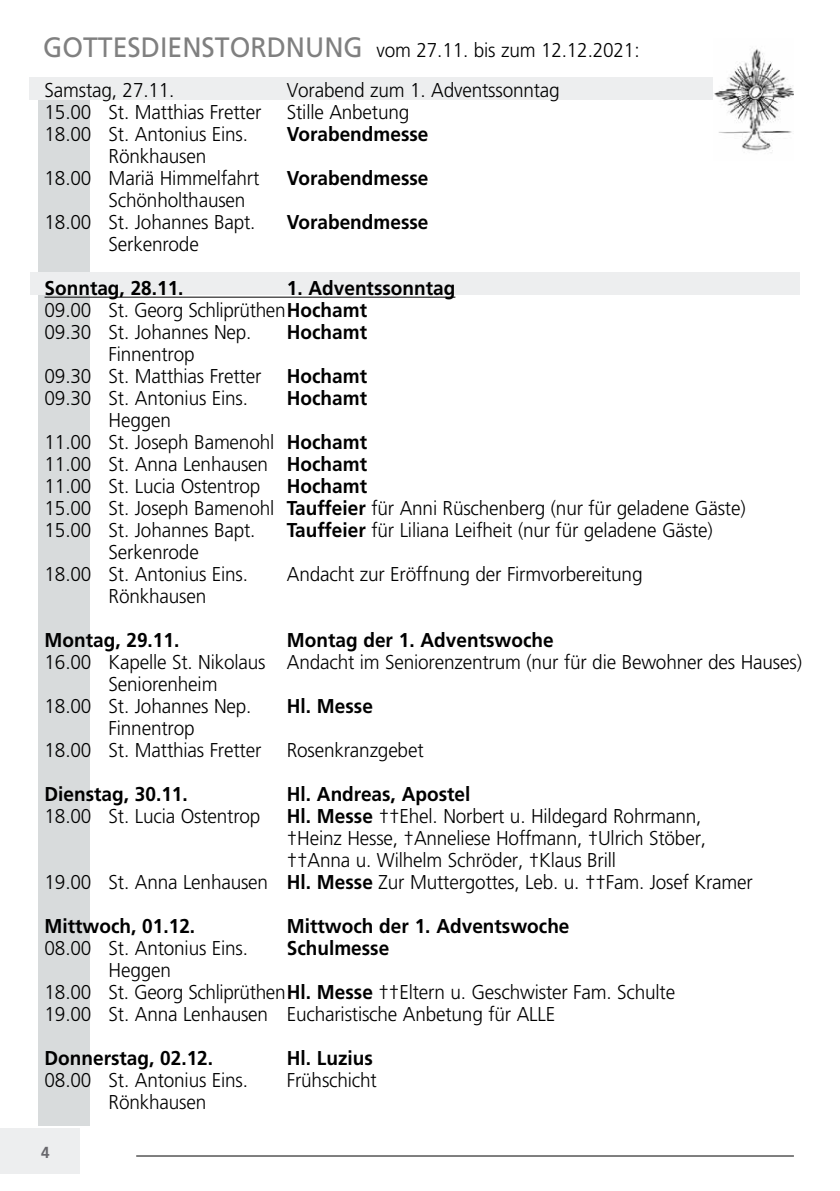
<style>
.page{position:relative;width:840px;height:1191px;background:#fff}
.page>*{position:absolute;margin:0;border:0;box-sizing:border-box;transform-origin:0 0}
.t1{font:300 20px/22px "Frutiger";letter-spacing:-.01em;color:#000;scale:.95 1}
.t2{font:700 20px "Frutiger";color:#000;scale:.95 1}
.t3{font:700 16px "Frutiger";color:#68676c;scale:.95 1}
.s1{font-weight:400;font-size:28px;color:#808080}
.s2{font-weight:700}
</style>
<div class="page">
<div style="left:0;top:1128px;width:79px;height:46px;background:#edeeef"></div>
<hr style="left:136px;top:1155px;width:657px;height:1px;background:#000">
<div style="left:38px;top:88px;width:51px;height:1038px;background:#d8dbdc"></div>
<div style="left:30px;top:272px;width:769px;height:23px;background:#edeeef"></div>
<div style="left:30px;top:77px;width:682px;height:22px;background:#edeeef"></div>
<hr style="left:45px;top:297px;width:410px;height:1px;background:#000">
<img style="left:712px;top:49px;width:81px;height:104px">
<p class="t1" style="left:43px;top:30px;width:629px;line-height:40.2px"><span class="s1">GOTTESDIENSTORDNUNG</span> vom 27.11. bis zum 12.12.2021:<br>Samstag, 27.11.</p>
<p class="t1" style="left:287px;top:79px;width:289px">Vorabend zum 1. Adventssonntag</p>
<p class="t1" style="left:45px;top:101px;width:229px">15.00 St. Matthias Fretter</p>
<p class="t1" style="left:287px;top:101px;width:130px">Stille Anbetung</p>
<p class="t1" style="left:45px;top:123px;width:216px">18.00 St. Antonius Eins.</p>
<p class="t2" style="left:287px;top:122px;width:150px">Vorabendmesse</p>
<p class="t1" style="left:45px;top:145px;width:227px;text-align:center">Rönkhausen<br>18.00 Mariä Himmelfahrt</p>
<p class="t2" style="left:287px;top:166px;width:150px">Vorabendmesse</p>
<p class="t1" style="left:45px;top:189px;width:223px;text-indent:64px">Schönholthausen<br>18.00 St. Johannes Bapt.</p>
<p class="t2" style="left:287px;top:210px;width:150px">Vorabendmesse</p>
<p class="t1" style="left:109px;top:233px;width:96px">Serkenrode</p>
<p class="t2" style="left:45px;top:276px;width:148px">Sonntag, 28.11.</p>
<p class="t1" style="left:45px;top:277px;width:433px;text-indent:242px"><span class="s2">1. Adventssonntag<br></span>09.00 St. Georg Schliprüthen<span class="s2">Hochamt<br></span>09.30 St. Johannes Nep.</p>
<p class="t2" style="left:287px;top:320px;width:86px">Hochamt</p>
<p class="t1" style="left:45px;top:343px;width:229px;text-align:center">Finnentrop<br>09.30 St. Matthias Fretter</p>
<p class="t2" style="left:287px;top:364px;width:86px">Hochamt</p>
<p class="t1" style="left:45px;top:387px;width:216px">09.30 St. Antonius Eins.</p>
<p class="t2" style="left:287px;top:386px;width:86px">Hochamt</p>
<p class="t1" style="left:45px;top:409px;width:341px;text-indent:64px">Heggen<br>11.00 St. Joseph Bamenohl <span class="s2">Hochamt<br></span>11.00 St. Anna Lenhausen <span class="s2">Hochamt<br></span>11.00 St. Lucia Ostentrop</p>
<p class="t1" style="left:45px;top:475px;width:739px;text-indent:242px"><span class="s2">Hochamt<br></span>15.00 St. Joseph Bamenohl <span class="s2">Tauffeier</span> für Anni Rüschenberg (nur für geladene Gäste)<br>15.00 St. Johannes Bapt.</p>
<p class="t1" style="left:287px;top:519px;width:449px"><span class="s2">Tauffeier</span> für Liliana Leifheit (nur für geladene Gäste)</p>
<p class="t1" style="left:45px;top:541px;width:216px;text-indent:64px">Serkenrode<br>18.00 St. Antonius Eins.</p>
<p class="t1" style="left:287px;top:563px;width:376px">Andacht zur Eröffnung der Firmvorbereitung</p>
<p class="t1" style="left:109px;top:585px;width:104px">Rönkhausen</p>
<p class="t2" style="left:45px;top:628px;width:143px">Montag, 29.11.</p>
<p class="t2" style="left:287px;top:628px;width:282px">Montag der 1. Adventswoche</p>
<p class="t1" style="left:45px;top:651px;width:798px">16.00 Kapelle St. Nikolaus Andacht im Seniorenzentrum (nur für die Bewohner des Hauses)</p>
<p class="t1" style="left:109px;top:673px;width:116px">Seniorenheim</p>
<p class="t1" style="left:45px;top:695px;width:219px">18.00 St. Johannes Nep.</p>
<p class="t2" style="left:287px;top:694px;width:92px">Hl. Messe</p>
<p class="t1" style="left:45px;top:717px;width:229px;text-align:center">Finnentrop<br>18.00 St. Matthias Fretter</p>
<p class="t1" style="left:287px;top:739px;width:145px">Rosenkranzgebet</p>
<p class="t2" style="left:45px;top:782px;width:152px">Dienstag, 30.11.</p>
<p class="t2" style="left:287px;top:782px;width:195px">Hl. Andreas, Apostel</p>
<p class="t1" style="left:45px;top:805px;width:229px">18.00 St. Lucia Ostentrop</p>
<p class="t1" style="left:287px;top:805px;width:438px"><span class="s2">Hl. Messe</span> ††Ehel. Norbert u. Hildegard Rohrmann,</p>
<p class="t1" style="left:287px;top:827px;width:442px">†Heinz Hesse, †Anneliese Hoffmann, †Ulrich Stöber,</p>
<p class="t1" style="left:287px;top:849px;width:348px">††Anna u. Wilhelm Schröder, †Klaus Brill</p>
<p class="t1" style="left:45px;top:871px;width:746px">19.00 St. Anna Lenhausen <span class="s2">Hl. Messe</span> Zur Muttergottes, Leb. u. ††Fam. Josef Kramer</p>
<p class="t2" style="left:45px;top:914px;width:160px">Mittwoch, 01.12.</p>
<p class="t2" style="left:287px;top:914px;width:299px">Mittwoch der 1. Adventswoche</p>
<p class="t1" style="left:45px;top:937px;width:216px">08.00 St. Antonius Eins.</p>
<p class="t2" style="left:287px;top:936px;width:109px">Schulmesse</p>
<p class="t1" style="left:45px;top:959px;width:665px;text-indent:64px">Heggen<br>18.00 St. Georg Schliprüthen<span class="s2">Hl. Messe</span> ††Eltern u. Geschwister Fam. Schulte<br>19.00 St. Anna Lenhausen Eucharistische Anbetung für ALLE</p>
<p class="t2" style="left:45px;top:1046px;width:179px">Donnerstag, 02.12.</p>
<p class="t2" style="left:287px;top:1046px;width:92px">Hl. Luzius</p>
<p class="t1" style="left:45px;top:1069px;width:216px">08.00 St. Antonius Eins.</p>
<p class="t1" style="left:287px;top:1069px;width:96px">Frühschicht</p>
<p class="t1" style="left:109px;top:1091px;width:104px">Rönkhausen</p>
<p class="t3" style="left:41px;top:1143px;width:10px">4</p>
</div>
